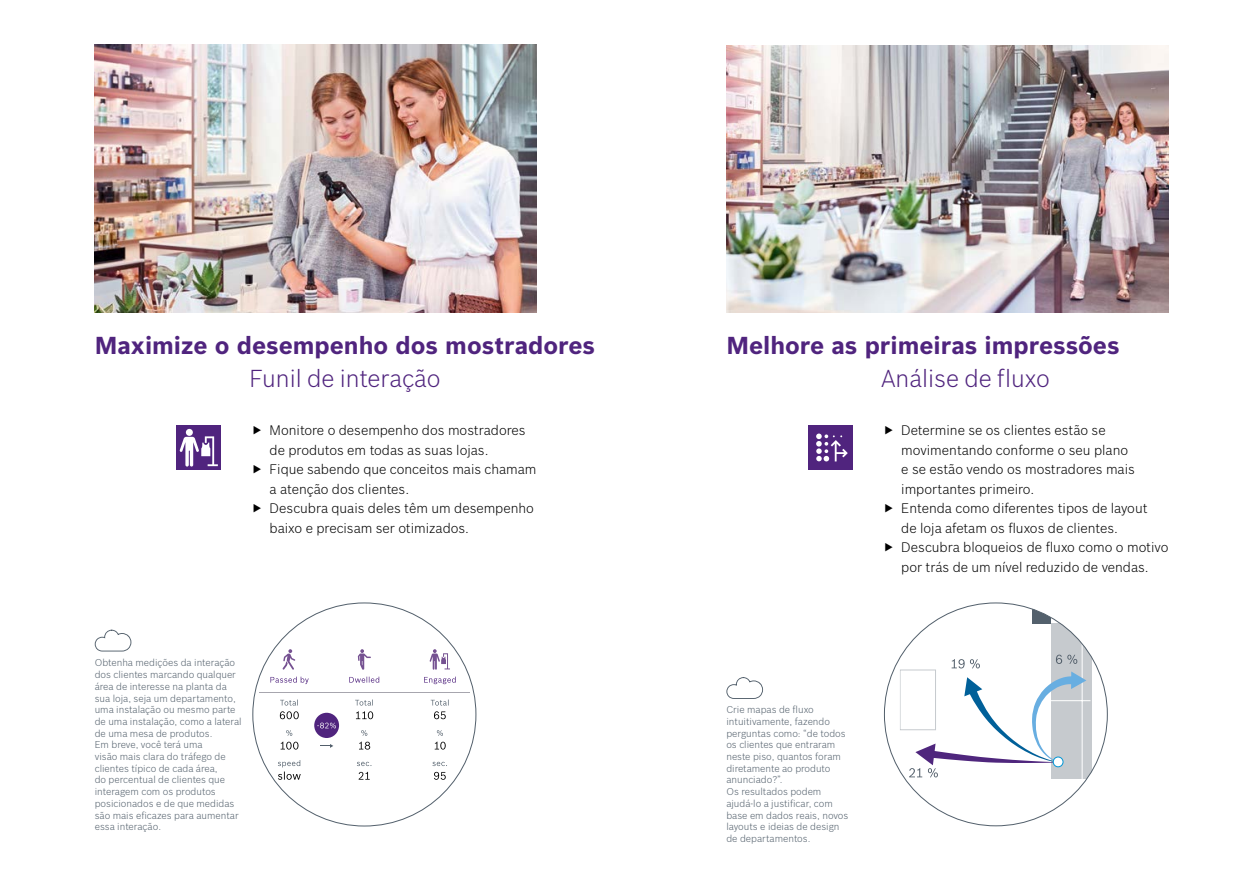
<style>
.page{position:relative;width:1253px;height:893px;background:#fff}
.page>*{position:absolute;margin:0;border:0;box-sizing:border-box;transform-origin:0 0}
.t1{font:700 24px "Bosch Sans";color:#50247e}
.t2{font:300 24px "Bosch Sans";color:#50247e}
.t3{font:300 13.5px "Bosch Sans";color:#000}
.t4{font:300 9.75px/11.7px "Bosch Sans";color:#525f6b}
</style>
<div class="page">
<svg style="left:1051px;top:623px;width:41px;height:155px;fill:#c6cace"></svg>
<hr style="left:1082px;top:621px;width:1px;height:160px;background:#fff">
<hr style="left:1049px;top:700px;width:41px;height:1px;background:#fff">
<div style="left:900px;top:670px;width:36px;height:60px;border:1px solid #c6cace"></div>
<svg style="left:1032px;top:608px;width:19px;height:16px"></svg>
<svg style="left:909px;top:655px;width:177px;height:122px"></svg>
<img style="left:726px;top:45px;width:442px;height:268px">
<div style="left:808px;top:425px;width:44px;height:45px;background:#50247e"></div>
<svg style="left:816px;top:434px;width:32px;height:27px"></svg>
<img style="left:95px;top:45px;width:442px;height:268px">
<div style="left:176px;top:425px;width:45px;height:45px;background:#50247e"></div>
<div style="left:186px;top:429px;width:7px;height:7px;background:#fff;border-radius:50%"></div>
<svg style="left:180px;top:436px;width:38px;height:31px"></svg>
<hr style="left:259px;top:692px;width:211px;height:1px;background:#a7a6ae">
<svg style="left:429px;top:649px;width:21px;height:21px"></svg>
<svg style="left:282px;top:649px;width:13px;height:21px"></svg>
<svg style="left:358px;top:649px;width:13px;height:21px"></svg>
<div style="left:314px;top:713px;width:25px;height:25px;background:#50247e;border-radius:50%"></div>
<svg style="left:320px;top:744px;width:13px;height:4px"></svg>
<svg style="left:349px;top:677px;width:30px;height:6px"></svg>
<svg style="left:270px;top:677px;width:39px;height:7px"></svg>
<svg style="left:424px;top:677px;width:32px;height:7px"></svg>
<svg style="left:278px;top:760px;width:23px;height:20px"></svg>
<svg style="left:281px;top:742px;width:17px;height:8px"></svg>
<svg style="left:286px;top:730px;width:6px;height:6px"></svg>
<svg style="left:280px;top:699px;width:19px;height:20px"></svg>
<svg style="left:317px;top:723px;width:19px;height:5px"></svg>
<svg style="left:359px;top:772px;width:11px;height:8px"></svg>
<svg style="left:357px;top:762px;width:14px;height:4px"></svg>
<svg style="left:359px;top:742px;width:11px;height:8px"></svg>
<svg style="left:361px;top:730px;width:6px;height:6px"></svg>
<svg style="left:355px;top:699px;width:18px;height:20px"></svg>
<svg style="left:434px;top:772px;width:12px;height:8px"></svg>
<svg style="left:432px;top:762px;width:15px;height:4px"></svg>
<svg style="left:435px;top:742px;width:11px;height:8px"></svg>
<svg style="left:437px;top:730px;width:6px;height:6px"></svg>
<svg style="left:431px;top:699px;width:16px;height:20px"></svg>
<svg style="left:95px;top:630px;width:36px;height:21px"></svg>
<svg style="left:726px;top:677px;width:37px;height:22px"></svg>
<h1 class="t1" style="left:95px;top:327px;width:502px">Maximize o desempenho dos mostradores</h1>
<h1 class="t2" style="left:249px;top:361px;width:193px">Funil de interação</h1>
<h2 class="t3" style="left:253px;top:421px;width:274px">▶ Monitore o desempenho dos mostradores</h2>
<h2 class="t3" style="left:270px;top:441px;width:220px">de produtos em todas as suas lojas.</h2>
<h2 class="t3" style="left:253px;top:460px;width:285px">▶ Fique sabendo que conceitos mais chamam</h2>
<h2 class="t3" style="left:270px;top:480px;width:141px">a atenção dos clientes.</h2>
<h2 class="t3" style="left:253px;top:499px;width:283px">▶ Descubra quais deles têm um desempenho</h2>
<h2 class="t3" style="left:270px;top:518px;width:201px">baixo e precisam ser otimizados.</h2>
<p class="t4" style="left:95px;top:656px;width:148px">Obtenha medições da interação dos clientes marcando qualquer área de interesse na planta da sua loja, seja um departamento, uma instalação ou mesmo parte de uma instalação, como a lateral de uma mesa de produtos.<br>Em breve, você terá uma<br>visão mais clara do tráfego de clientes típico de cada área,<br>do percentual de clientes que interagem com os produtos posicionados e de que medidas são mais eficazes para aumentar essa interação.</p>
<h1 class="t1" style="left:726px;top:327px;width:395px">Melhore as primeiras impressões</h1>
<h1 class="t2" style="left:881px;top:361px;width:170px">Análise de fluxo</h1>
<h2 class="t3" style="left:884px;top:421px;width:223px">▶ Determine se os clientes estão se</h2>
<h2 class="t3" style="left:901px;top:441px;width:228px">movimentando conforme o seu plano</h2>
<h2 class="t3" style="left:901px;top:460px;width:235px">e se estão vendo os mostradores mais</h2>
<h2 class="t3" style="left:901px;top:480px;width:135px">importantes primeiro.</h2>
<h2 class="t3" style="left:884px;top:499px;width:265px">▶ Entenda como diferentes tipos de layout</h2>
<h2 class="t3" style="left:901px;top:518px;width:218px">de loja afetam os fluxos de clientes.</h2>
<h2 class="t3" style="left:884px;top:538px;width:286px">▶ Descubra bloqueios de fluxo como o motivo</h2>
<h2 class="t3" style="left:901px;top:557px;width:249px">por trás de um nível reduzido de vendas.</h2>
<p class="t4" style="left:726px;top:703px;width:123px">Crie mapas de fluxo intuitivamente, fazendo perguntas como: “de todos os clientes que entraram neste piso, quantos foram diretamente ao produto anunciado?”.<br>Os resultados podem ajudá-lo a justificar, com base em dados reais, novos layouts e ideias de design de departamentos.</p>
</div>
